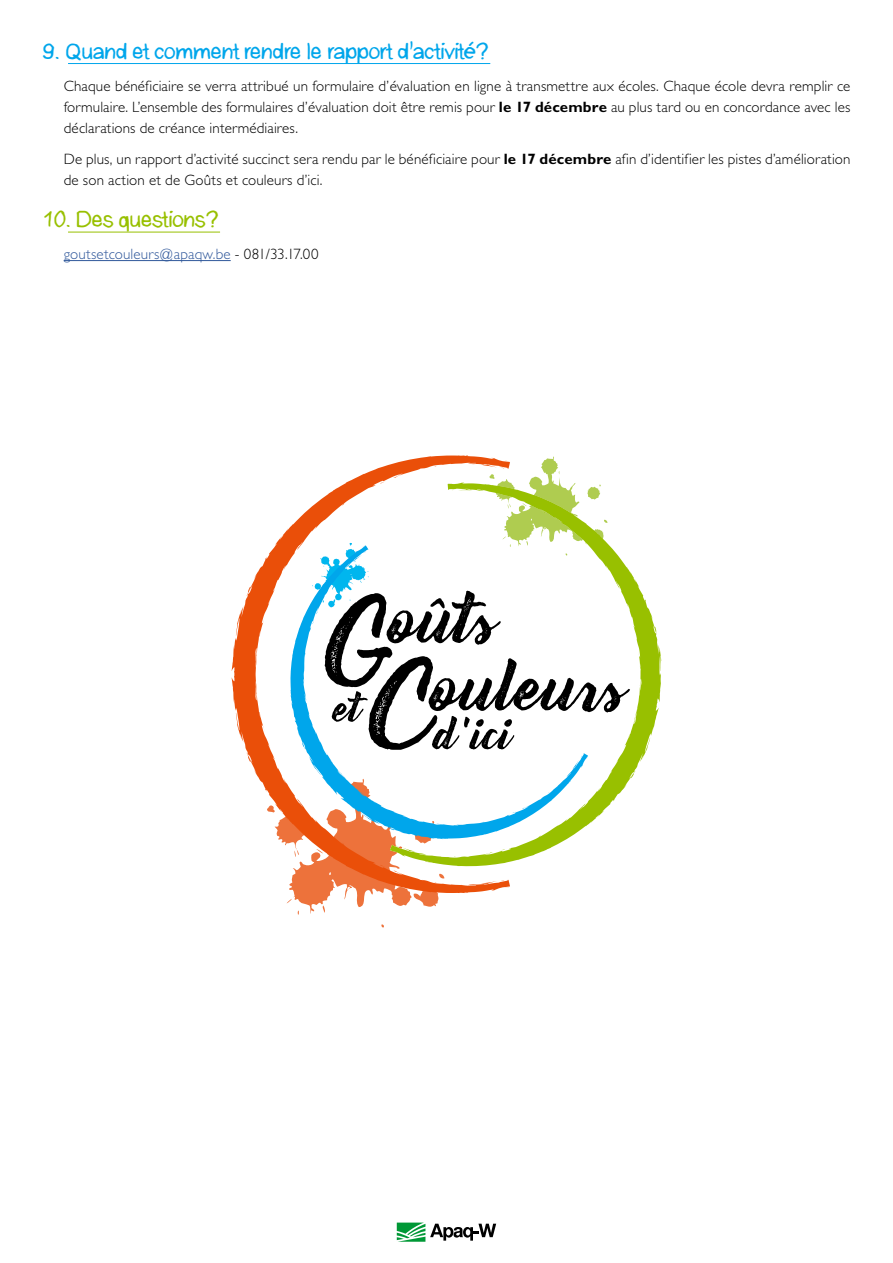
<style>
.page{position:relative;width:893px;height:1263px;background:#fff}
.page>*{position:absolute;margin:0;border:0;box-sizing:border-box;transform-origin:0 0}
.t1{font:22.5px "Anke Sans";letter-spacing:-.045em;color:#00a6eb}
.t2{font:22.5px "Anke Sans";letter-spacing:-.045em;color:#98c000}
.t3{font:300 15px/21px "Gill Sans";letter-spacing:.01em;color:#000;text-align:justify}
.t4{font:300 15px "Gill Sans";letter-spacing:.01em;color:#30589b}
.s1{font-weight:700}
.s2{color:#000}
</style>
<div class="page">
<svg style="left:510px;top:594px;width:151px;height:268px"></svg>
<svg style="left:232px;top:506px;width:278px;height:387px"></svg>
<svg style="left:290px;top:545px;width:298px;height:294px"></svg>
<svg style="left:267px;top:774px;width:203px;height:153px"></svg>
<svg style="left:580px;top:756px;width:8px;height:3px"></svg>
<svg style="left:548px;top:780px;width:23px;height:13px"></svg>
<svg style="left:512px;top:811px;width:6px;height:2px"></svg>
<svg style="left:312px;top:455px;width:330px;height:295px"></svg>
<svg style="left:397px;top:1222px;width:99px;height:20px"></svg>
<hr style="left:68px;top:63px;width:422px;height:1px;background:#00a6eb">
<hr style="left:68px;top:232px;width:152px;height:1px;background:#98c000">
<hr style="left:64px;top:260px;width:167px;height:1px;background:#30589b">
<h1 class="t1" style="left:43px;top:37px;width:448px">9. Quand et comment rendre le rapport d’activité?</h1>
<p class="t3" style="left:64px;top:75px;width:788px">Chaque bénéficiaire se verra attribué un formulaire d’évaluation en ligne à transmettre aux écoles. Chaque école devra remplir ce formulaire. L’ensemble des formulaires d’évaluation doit être remis pour <span class="s1">le 17 décembre</span> au plus tard ou en concordance avec les déclarations de créance intermédiaires.</p>
<p class="t3" style="left:64px;top:149px;width:788px">De plus, un rapport d’activité succinct sera rendu par le bénéficiaire pour <span class="s1">le 17 décembre</span> afin d’identifier les pistes d’amélioration de son action et de Goûts et couleurs d’ici.</p>
<h1 class="t2" style="left:43px;top:205px;width:178px">10. Des questions?</h1>
<p class="t4" style="left:64px;top:246px;width:256px">goutsetcouleurs@apaqw.be <span class="s2">- 081/33.17.00</span></p>
</div>
